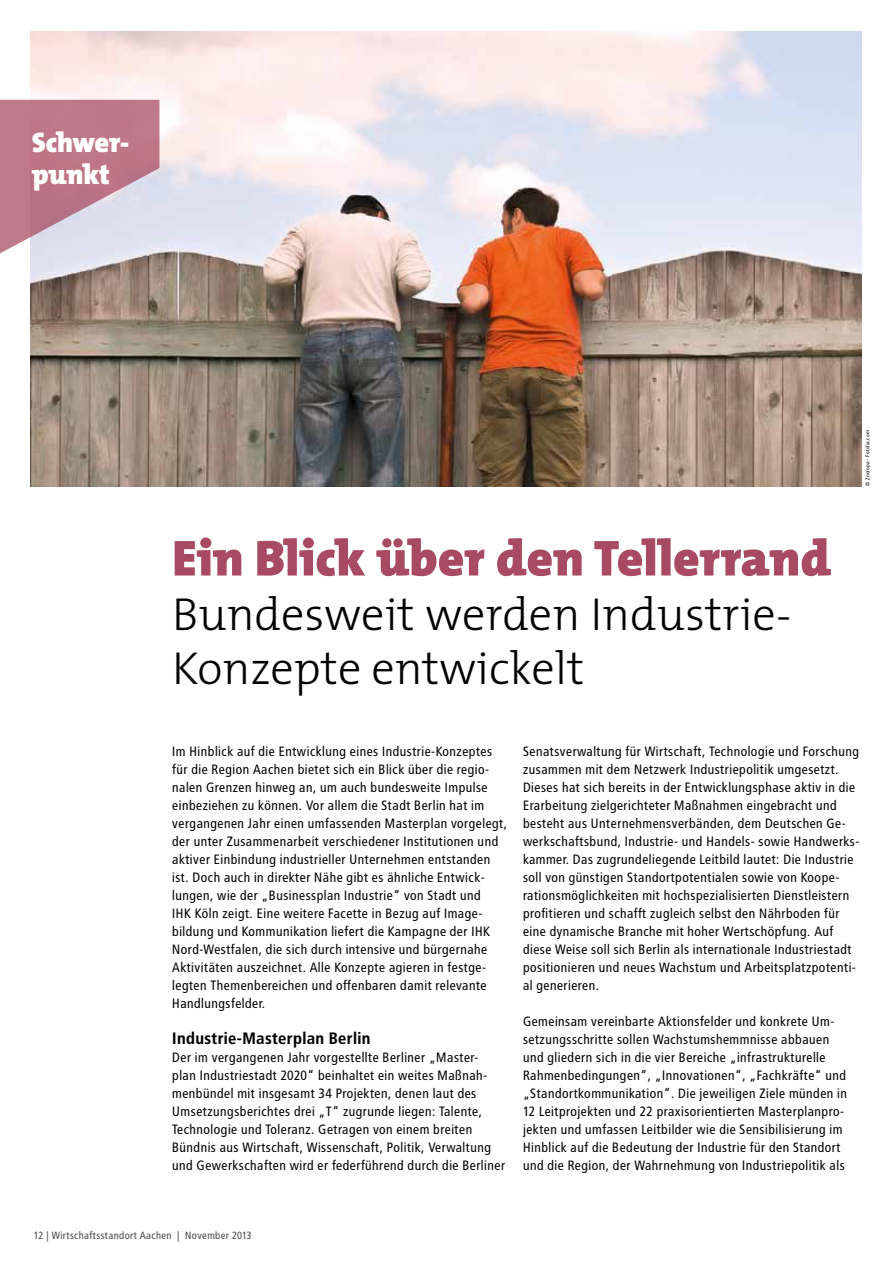
<style>
.page{position:relative;width:893px;height:1263px;background:#fff}
.page>*{position:absolute;margin:0;border:0;box-sizing:border-box;transform-origin:0 0}
.t1{font:900 51px "The Mix";color:#a84b62}
.t2{font:300 46.5px/54px "The Mix";color:#000}
.t3{font:900 28.35px/32.1px "The Mix";letter-spacing:-.01em;color:#fff}
.t4{font:700 16.5px "Transit";color:#000}
.t5{font:13.5px/18px "Transit";color:#000}
.t6{font:10.5px "Transit";color:#484847}
.t7{font:5.4px "Transit";letter-spacing:.01em;color:#000}
</style>
<div class="page">
<img style="left:30px;top:32px;width:831px;height:454px">
<svg style="left:0;top:100px;width:159px;height:160px;background:#c696a6"></svg>
<h3 class="t3" style="left:32px;top:126px;width:99px">Schwer&shy;punkt</h3>
<h1 class="t1" style="left:172px;top:515px;width:660px">Ein Blick über den Tellerrand</h1>
<h2 class="t2" style="left:172px;top:585px;width:620px">Bundesweit werden Industrie-<br>Konzepte entwickelt</h2>
<p class="t7" style="left:864px;top:486px;width:57px;rotate:-90deg">© Zooropa - Fotolia.com</p>
<p class="t5" style="left:172px;top:742px;width:337px">Im Hinblick auf die Entwicklung eines Industrie-Konzeptes für die Region Aachen bietet sich ein Blick über die regio&shy;nalen Grenzen hinweg an, um auch bundesweite Impulse einbeziehen zu können. Vor allem die Stadt Berlin hat im vergangenen Jahr einen umfassenden Masterplan vorgelegt, der unter Zusammenarbeit verschiedener Institutionen und aktiver Einbindung industrieller Unternehmen entstanden ist. Doch auch in direkter Nähe gibt es ähnliche Entwick&shy;lungen, wie der „Businessplan Industrie“ von Stadt und<br>IHK Köln zeigt. Eine weitere Facette in Bezug auf Image&shy;bildung und Kommunikation liefert die Kampagne der IHK Nord-Westfalen, die sich durch intensive und bürgernahe Aktivitäten auszeichnet. Alle Konzepte agieren in festge&shy;legten Themenbereichen und offenbaren damit relevante Handlungsfelder.</p>
<p class="t4" style="left:172px;top:1028px;width:200px">Industrie-Masterplan Berlin</p>
<p class="t5" style="left:172px;top:1048px;width:335px">Der im vergangenen Jahr vorgestellte Berliner „Master&shy;plan Industriestadt 2020“ beinhaltet ein weites Maßnah&shy;menbündel mit insgesamt 34 Projekten, denen laut des Umsetzungsberichtes drei „T“ zugrunde liegen: Talente, Technologie und Toleranz. Getragen von einem breiten Bündnis aus Wirtschaft, Wissenschaft, Politik, Verwaltung und Gewerkschaften wird er federführend durch die Berliner</p>
<p class="t5" style="left:523px;top:742px;width:338px">Senatsverwaltung für Wirtschaft, Technologie und Forschung zusammen mit dem Netzwerk Industriepolitik umgesetzt.<br>Dieses hat sich bereits in der Entwicklungsphase aktiv in die Erarbeitung zielgerichteter Maßnahmen eingebracht und besteht aus Unternehmensverbänden, dem Deutschen Ge&shy;werkschaftsbund, Industrie- und Handels- sowie Handwerks&shy;kammer. Das zugrundeliegende Leitbild lautet: Die Industrie soll von günstigen Standortpotentialen sowie von Koope&shy;rationsmöglichkeiten mit hochspezialisierten Dienstleistern profitieren und schafft zugleich selbst den Nährboden für eine dynamische Branche mit hoher Wertschöpfung. Auf diese Weise soll sich Berlin als internationale Industriestadt positionieren und neues Wachstum und Arbeitsplatzpotenti&shy;al generieren.</p>
<p class="t5" style="left:523px;top:1012px;width:326px">Gemeinsam vereinbarte Aktionsfelder und konkrete Um&shy;setzungsschritte sollen Wachstumshemmnisse abbauen und gliedern sich in die vier Bereiche „infrastrukturelle Rahmenbedingungen“, „Innovationen“, „Fachkräfte“ und „Standortkommunikation“. Die jeweiligen Ziele münden in 12 Leitprojekten und 22 praxisorientierten Masterplanpro&shy;jekten und umfassen Leitbilder wie die Sensibilisierung im Hinblick auf die Bedeutung der Industrie für den Standort und die Region, der Wahrnehmung von Industriepolitik als</p>
<p class="t6" style="left:34px;top:1229px;width:219px">12 | Wirtschaftsstandort Aachen | November 2013</p>
</div>
